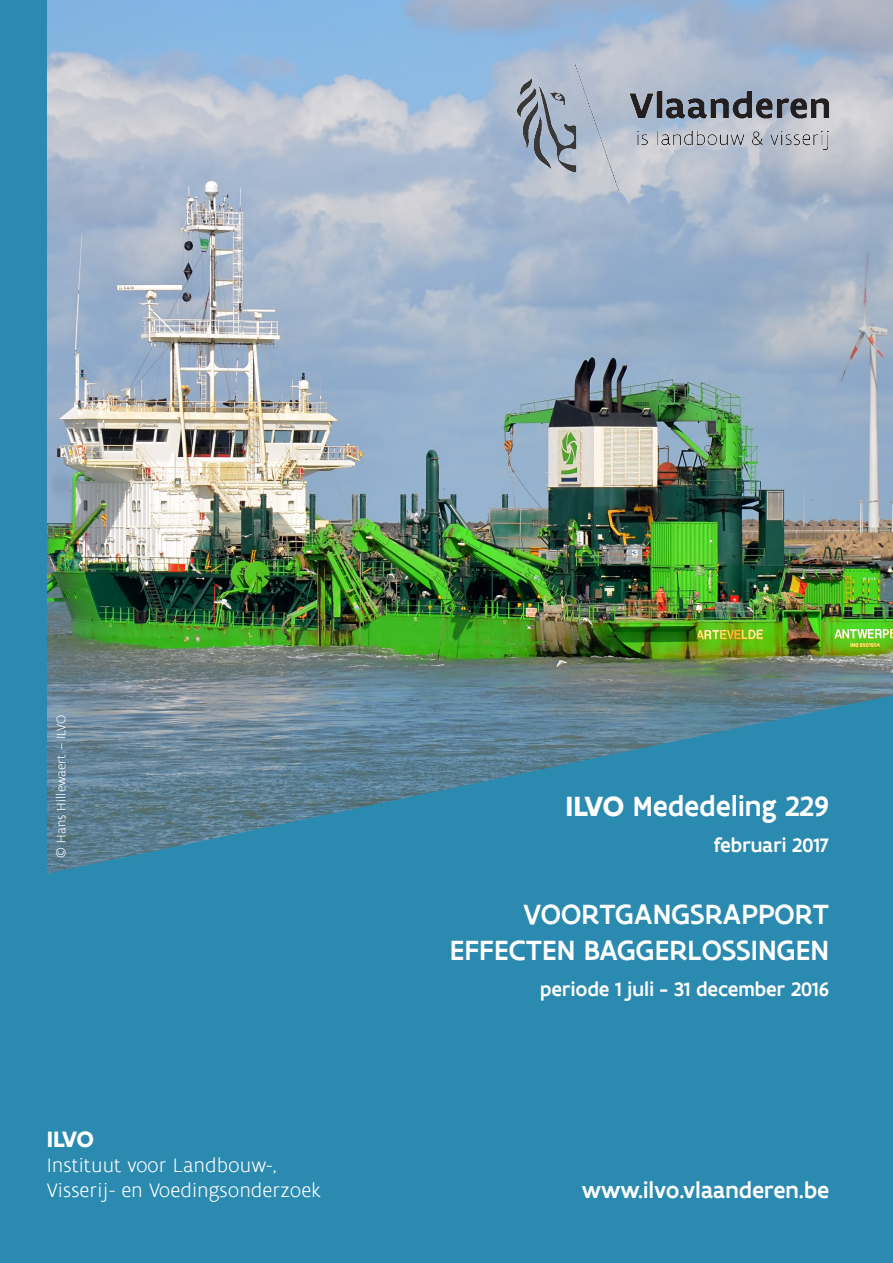
<style>
.page{position:relative;width:893px;height:1263px;background:#fff}
.page>*{position:absolute;margin:0;border:0;box-sizing:border-box;transform-origin:0 0}
.t1{font:500 30px "Flanders Art Sans";letter-spacing:.005em;color:#fff}
.t2{font:500 24px "Flanders Art Sans";color:#fff}
.t3{font:700 24px "Flanders Art Sans";color:#fff}
.t4{font:300 21px "Flanders Art Sans";color:#fff}
.t5{font:500 21px "Flanders Art Sans";color:#fff}
.t6{font:300 13.5px "Flanders Art Sans";color:#fff}
.s1{font-weight:700}
</style>
<div class="page">
<img style="left:47px;top:0;width:846px;height:695px">
<div style="left:0;top:0;width:47px;height:1263px;background:#2b8ab0"></div>
<svg style="left:47px;top:695px;width:846px;height:568px;fill:#2b8ab0"></svg>
<img style="left:517px;top:64px;width:322px;height:128px">
<p class="t6" style="left:53px;top:857px;width:144px;rotate:-90deg">© Hans Hillewaert – ILVO</p>
<p class="t3" style="left:47px;top:1124px;width:49px">ILVO</p>
<p class="t4" style="left:47px;top:1153px;width:232px">Instituut voor Landbouw-,</p>
<p class="t4" style="left:47px;top:1178px;width:276px">Visserij- en Voedingsonderzoek</p>
<p class="t1" style="left:565px;top:787px;width:265px"><span class="s1">ILVO</span> Mededeling 229</p>
<p class="t5" style="left:714px;top:832px;width:117px">februari 2017</p>
<p class="t1" style="left:523px;top:895px;width:307px">VOORTGANGSRAPPORT</p>
<p class="t1" style="left:450px;top:931px;width:381px">EFFECTEN BAGGERLOSSINGEN</p>
<p class="t5" style="left:540px;top:976px;width:290px">periode 1 juli - 31 december 2016</p>
<p class="t2" style="left:582px;top:1175px;width:249px">www.ilvo.vlaanderen.be</p>
</div>
